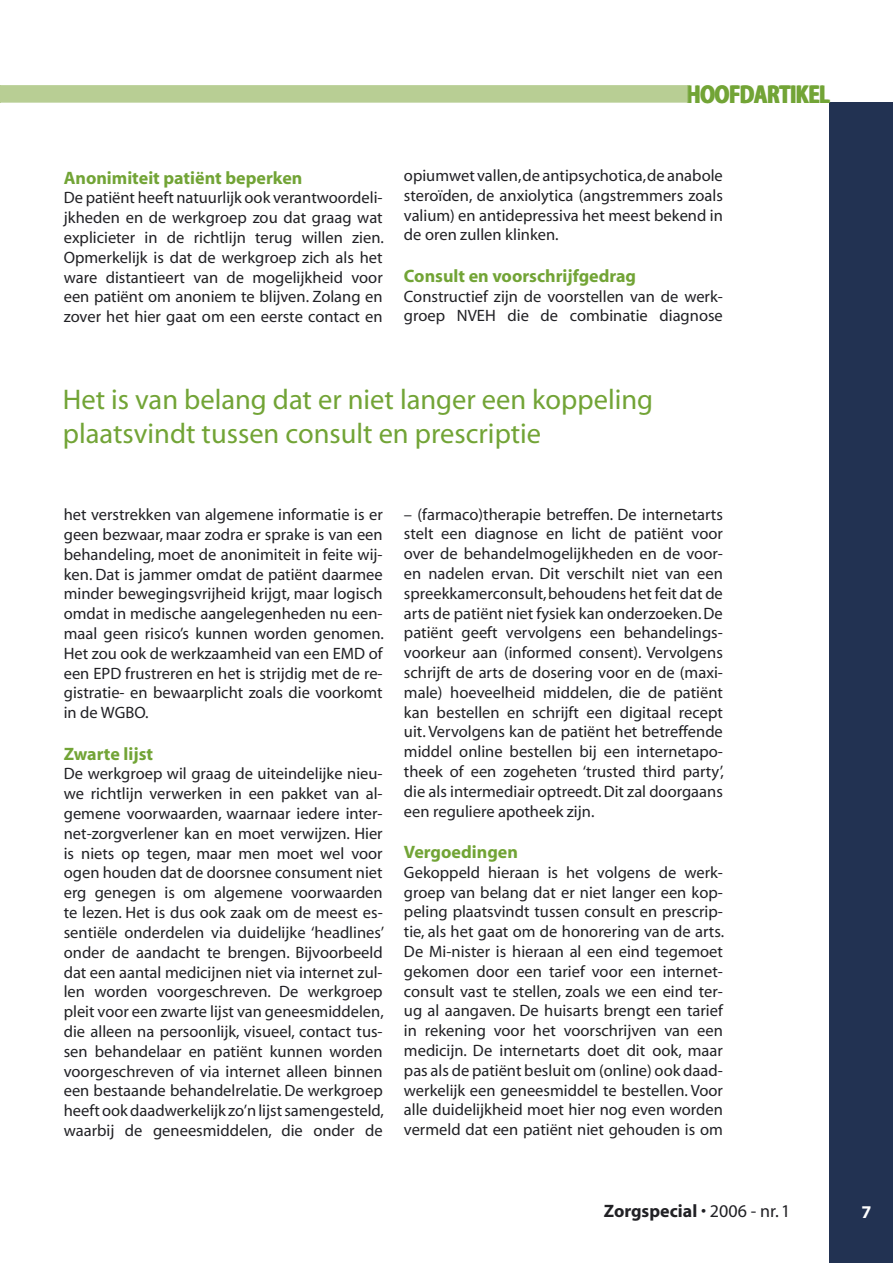
<style>
.page{position:relative;width:893px;height:1263px;background:#fff}
.page>*{position:absolute;margin:0;border:0;box-sizing:border-box;transform-origin:0 0}
.t1{font:28.5px/34.2px "Myriad";color:#72a436}
.t2{font:700 25.95px "Myriad";color:#72a436;scale:.78 1}
.t3{font:700 18px "Myriad";color:#72a436}
.t4{font:700 18px "Myriad";color:#212125}
.t5{font:700 18px "Myriad";color:#fff}
.t6{font:16.5px/19.8px "Myriad";color:#212125;text-align:justify}
.s1{font-weight:400}
</style>
<div class="page">
<div style="left:829px;top:102px;width:64px;height:1161px;background:#223252"></div>
<svg style="left:0;top:85px;width:689px;height:18px"></svg>
<h2 class="t2" style="left:687px;top:81px;width:185px">HOOFDARTIKEL</h2>
<p class="t3" style="left:64px;top:168px;width:240px">Anonimiteit patiënt beperken</p>
<p class="t6" style="left:64px;top:189px;width:322px">De patiënt heeft natuurlijk ook verantwoordeli&shy;jkheden en de werkgroep zou dat graag wat explicieter in de richtlijn terug willen zien.<br>Opmerkelijk is dat de werkgroep zich als het ware distantieert van de mogelijkheid voor een patiënt om anoniem te blijven. Zolang en zover het hier gaat om een eerste contact en</p>
<p class="t6" style="left:404px;top:166px;width:320px">opiumwet vallen, de antipsychotica, de anabole steroïden, de anxiolytica (angstremmers zoals valium) en antidepressiva het meest bekend in de oren zullen klinken.</p>
<p class="t3" style="left:404px;top:267px;width:234px">Consult en voorschrijfgedrag</p>
<p class="t6" style="left:404px;top:287px;width:320px">Constructief zijn de voorstellen van de werk&shy;groep NVEH die de combinatie diagnose</p>
<h1 class="t1" style="left:63px;top:383px;width:592px">Het is van belang dat er niet langer een koppeling plaatsvindt tussen consult en prescriptie</h1>
<p class="t6" style="left:64px;top:505px;width:322px">het verstrekken van algemene informatie is er geen bezwaar, maar zodra er sprake is van een behandeling, moet de anonimiteit in feite wij&shy;ken. Dat is jammer omdat de patiënt daarmee minder bewegingsvrijheid krijgt, maar logisch omdat in medische aangelegenheden nu een&shy;maal geen risico’s kunnen worden genomen.<br>Het zou ook de werkzaamheid van een EMD of een EPD frustreren en het is strijdig met de re&shy;gistratie- en bewaarplicht zoals die voorkomt in de WGBO.</p>
<p class="t3" style="left:64px;top:744px;width:91px">Zwarte lijst</p>
<p class="t6" style="left:64px;top:765px;width:322px">De werkgroep wil graag de uiteindelijke nieu&shy;we richtlijn verwerken in een pakket van al&shy;gemene voorwaarden, waarnaar iedere inter&shy;net-zorgverlener kan en moet verwijzen. Hier is niets op tegen, maar men moet wel voor ogen houden dat de doorsnee consument niet erg genegen is om algemene voorwaarden te lezen. Het is dus ook zaak om de meest es&shy;sentiële onderdelen via duidelijke ‘headlines’ onder de aandacht te brengen. Bijvoorbeeld dat een aantal medicijnen niet via internet zul&shy;len worden voorgeschreven. De werkgroep pleit voor een zwarte lijst van geneesmiddelen, die alleen na persoonlijk, visueel, contact tus&shy;sen behandelaar en patiënt kunnen worden voorgeschreven of via internet alleen binnen een bestaande behandelrelatie. De werkgroep heeft ook daadwerkelijk zo’n lijst samengesteld, waarbij de geneesmiddelen, die onder de</p>
<p class="t6" style="left:404px;top:505px;width:322px">– (farmaco)therapie betreffen. De internetarts stelt een diagnose en licht de patiënt voor over de behandelmogelijkheden en de voor&shy;en nadelen ervan. Dit verschilt niet van een spreekkamerconsult, behoudens het feit dat de arts de patiënt niet fysiek kan onderzoeken. De patiënt geeft vervolgens een behandelings&shy;voorkeur aan (informed consent). Vervolgens schrijft de arts de dosering voor en de (maxi&shy;male) hoeveelheid middelen, die de patiënt kan bestellen en schrijft een digitaal recept uit. Vervolgens kan de patiënt het betreffende middel online bestellen bij een internetapo&shy;theek of een zogeheten ‘trusted third party’, die als intermediair optreedt. Dit zal doorgaans een reguliere apotheek zijn.</p>
<p class="t3" style="left:404px;top:843px;width:115px">Vergoedingen</p>
<p class="t6" style="left:404px;top:863px;width:322px">Gekoppeld hieraan is het volgens de werk&shy;groep van belang dat er niet langer een kop&shy;peling plaatsvindt tussen consult en prescrip&shy;tie, als het gaat om de honorering van de arts.<br>De Mi-nister is hieraan al een eind tegemoet gekomen door een tarief voor een internet&shy;consult vast te stellen, zoals we een eind ter&shy;ug al aangaven. De huisarts brengt een tarief in rekening voor het voorschrijven van een medicijn. De internetarts doet dit ook, maar pas als de patiënt besluit om (online) ook daad&shy;werkelijk een geneesmiddel te bestellen. Voor alle duidelijkheid moet hier nog even worden vermeld dat een patiënt niet gehouden is om</p>
<p class="t4" style="left:604px;top:1201px;width:188px">Zorgspecial <span class="s1">• 2006 - nr. 1</span></p>
<p class="t5" style="left:861px;top:1203px;width:11px">7</p>
</div>
